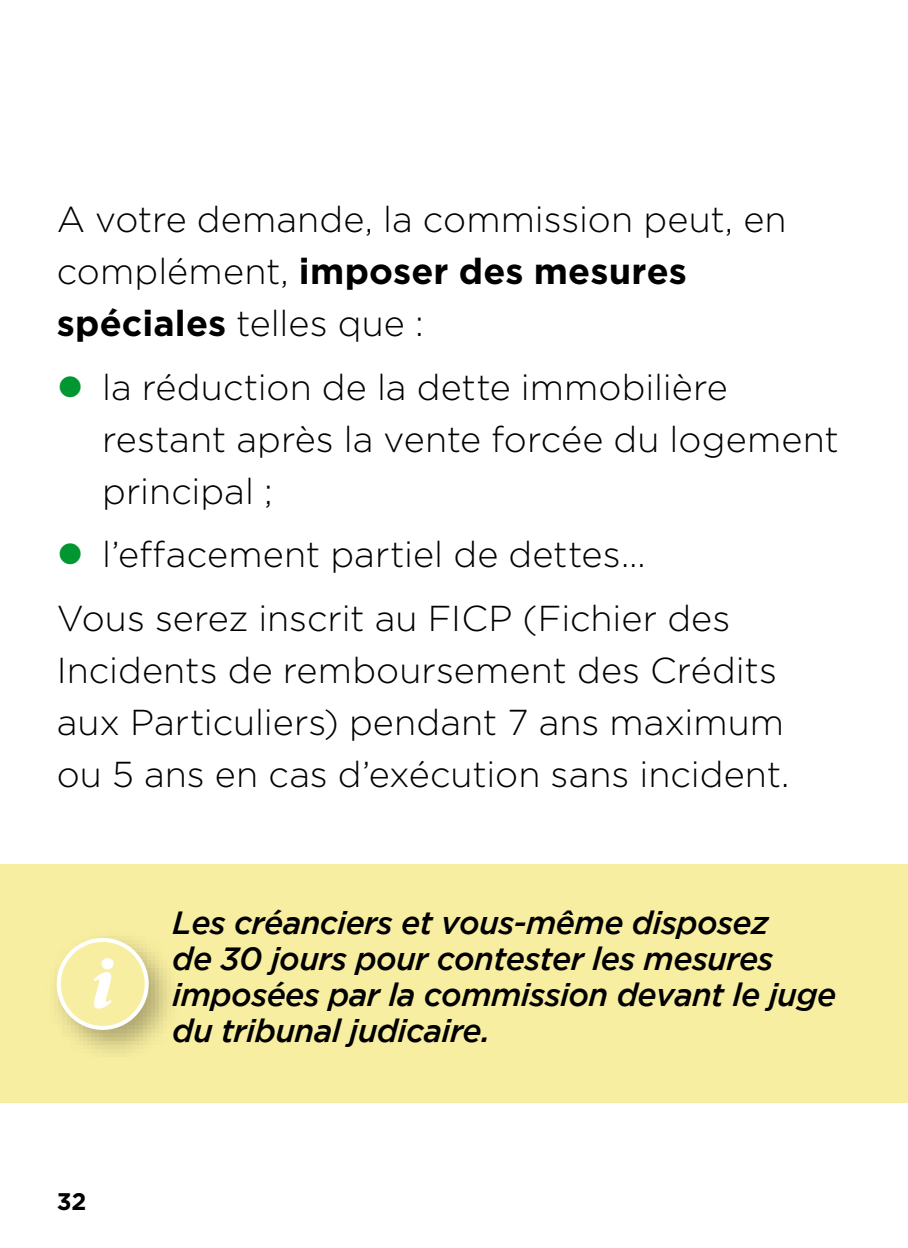
<style>
.page{position:relative;width:908px;height:1248px;background:#fff}
.page>*{position:absolute;margin:0;border:0;box-sizing:border-box;transform-origin:0 0}
.Texte{font:300 36px/52px "Gotham";color:#000}
.info_texte{font:italic 500 32px/36px "Gotham";letter-spacing:-.02em;color:#000}
.t1{font:700 24px "Gotham";color:#000}
.s1{font-weight:700}
</style>
<div class="page">
<div style="left:0;top:864px;width:907px;height:238px;background:#f8eea1"></div>
<div style="left:47px;top:928px;width:136px;height:136px;background:#000;opacity:.3"></div>
<div style="left:59px;top:939px;width:88px;height:88px;background:#f8eea1;border-radius:50%"></div>
<div style="left:57px;top:937px;width:92px;height:92px;border:4px solid #fff;border-radius:50%"></div>
<svg style="left:93px;top:958px;width:20px;height:50px"></svg>
<p class="Texte" style="left:57px;top:193px;width:731px">A votre demande, la commission peut, en complément, <span class="s1">imposer des mesures spéciales</span> telles que :</p>
<p class="Texte" style="left:102px;top:360px;width:738px">la réduction de la dette immobilière restant après la vente forcée du logement principal ;</p>
<p class="Texte" style="left:102px;top:527px;width:545px">l’effacement partiel de dettes…</p>
<p class="Texte" style="left:57px;top:591px;width:733px">Vous serez inscrit au FICP (Fichier des Incidents de remboursement des Crédits aux Particuliers) pendant 7 ans maximum ou 5 ans en cas d’exécution sans incident.</p>
<p class="t1" style="left:57px;top:1185px;width:31px">32</p>
<p class="info_texte" style="left:172px;top:903px;width:665px">Les créanciers et vous-même disposez<br>de 30 jours pour contester les mesures imposées par la commission devant le juge du tribunal judicaire.</p>
</div>
